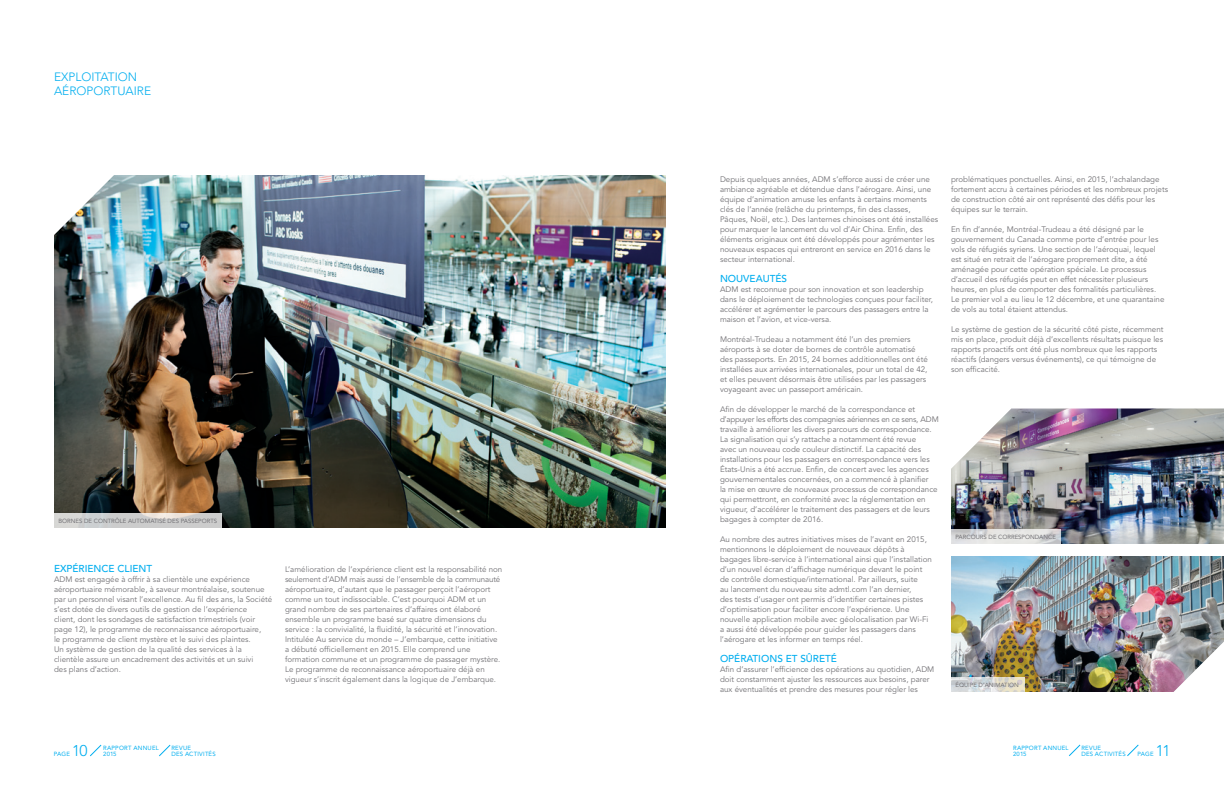
<style>
.page{position:relative;width:1224px;height:792px;background:#fff}
.page>*{position:absolute;margin:0;border:0;box-sizing:border-box;transform-origin:0 0}
.t1{font:300 15.5px "Avenir";color:#00aeef}
.t2{font:300 12px/14px "Avenir";color:#00aeef}
.t3{font:500 10px "Avenir";color:#00aeef}
.t4{font:8px/10px "Avenir";color:#717074}
.t5{font:6px "Avenir";color:#717074}
.t6{font:6px/6.5px "Avenir";letter-spacing:.035em;color:#00aeef}
</style>
<div class="page">
<svg style="left:1127px;top:744px;width:12px;height:12px"></svg>
<svg style="left:1069px;top:744px;width:12px;height:12px"></svg>
<svg style="left:159px;top:744px;width:12px;height:13px"></svg>
<svg style="left:90px;top:744px;width:12px;height:13px"></svg>
<img style="left:54px;top:175px;width:612px;height:353px">
<svg style="left:54px;top:514px;width:168px;height:14px;fill:#ccc"></svg>
<img style="left:951px;top:556px;width:273px;height:136px">
<img style="left:951px;top:408px;width:273px;height:136px">
<svg style="left:951px;top:530px;width:109px;height:14px;fill:#e5e5e3"></svg>
<svg style="left:951px;top:678px;width:73px;height:14px"></svg>
<h2 class="t2" style="left:54px;top:70px;width:99px">EXPLOITATION<br>AÉROPORTUAIRE</h2>
<p class="t5" style="left:59px;top:518px;width:5px">BORNES</p>
<p class="t5" style="left:84px;top:518px;width:15px">DE CONTR</p>
<p class="t5" style="left:115px;top:518px;width:19px">ÔLE AUTOMATIS</p>
<p class="t5" style="left:162px;top:518px;width:23px">É DES PASSEPORTS</p>
<p class="t3" style="left:54px;top:563px;width:100px">EXPÉRIENCE CLIENT</p>
<p class="t4" style="left:54px;top:574px;width:220px">ADM est engagée à offrir à sa clientèle une expérience aéroportuaire mémorable, à saveur montréalaise, soutenue par un personnel visant l’excellence. Au fil des ans, la Société s’est dotée de divers outils de gestion de l’expérience<br>client, dont les sondages de satisfaction trimestriels (voir page 12), le programme de reconnaissance aéroportuaire,<br>le programme de client mystère et le suivi des plaintes.<br>Un système de gestion de la qualité des services à la clientèle assure un encadrement des activités et un suivi<br>des plans d’action.</p>
<p class="t4" style="left:285px;top:564px;width:219px">L’amélioration de l’expérience client est la responsabilité non seulement d’ADM mais aussi de l’ensemble de la communauté aéroportuaire, d’autant que le passager perçoit l’aéroport comme un tout indissociable. C’est pourquoi ADM et un grand nombre de ses partenaires d’affaires ont élaboré ensemble un programme basé sur quatre dimensions du service : la convivialité, la fluidité, la sécurité et l’innovation.<br>Intitulée Au service du monde – J’embarque, cette initiative a débuté officiellement en 2015. Elle comprend une formation commune et un programme de passager mystère.<br>Le programme de reconnaissance aéroportuaire déjà en vigueur s’inscrit également dans la logique de J’embarque.</p>
<p class="t4" style="left:720px;top:174px;width:220px">Depuis quelques années, ADM s’efforce aussi de créer une ambiance agréable et détendue dans l’aérogare. Ainsi, une équipe d’animation amuse les enfants à certains moments clés de l’année (relâche du printemps, fin des classes, Pâques, Noël, etc.). Des lanternes chinoises ont été installées pour marquer le lancement du vol d’Air China. Enfin, des éléments originaux ont été développés pour agrémenter les nouveaux espaces qui entreront en service en 2016 dans le secteur international.</p>
<p class="t3" style="left:720px;top:273px;width:69px">N OUVEAUTÉS</p>
<p class="t4" style="left:720px;top:284px;width:215px">ADM est reconnue pour son innovation et son leadership dans le déploiement de technologies conçues pour faciliter, accélérer et agrémenter le parcours des passagers entre la maison et l’avion, et vice-versa.</p>
<p class="t4" style="left:720px;top:334px;width:209px">Montréal-Trudeau a notamment été l’un des premiers aéroports à se doter de bornes de contrôle automatisé des passeports. En 2015, 24 bornes additionnelles ont été installées aux arrivées internationales, pour un total de 42, et elles peuvent désormais être utilisées par les passagers voyageant avec un passeport américain.</p>
<p class="t4" style="left:720px;top:404px;width:220px">Afin de développer le marché de la correspondance et d’appuyer les efforts des compagnies aériennes en ce sens, ADM travaille à améliorer les divers parcours de correspondance.<br>La signalisation qui s’y rattache a notamment été revue<br>avec un nouveau code couleur distinctif. La capacité des installations pour les passagers en correspondance vers les États-Unis a été accrue. Enfin, de concert avec les agences gouvernementales concernées, on a commencé à planifier<br>la mise en œuvre de nouveaux processus de correspondance qui permettront, en conformité avec la réglementation en vigueur, d’accélérer le traitement des passagers et de leurs bagages à compter de 2016.</p>
<p class="t4" style="left:720px;top:534px;width:213px">Au nombre des autres initiatives mises de l’avant en 2015, mentionnons le déploiement de nouveaux dépôts à bagages libre-service à l’international ainsi que l’installation d’un nouvel écran d’affichage numérique devant le point de contrôle domestique/international. Par ailleurs, suite<br>au lancement du nouveau site admtl.com l’an dernier,<br>des tests d’usager ont permis d’identifier certaines pistes d’optimisation pour faciliter encore l’expérience. Une nouvelle application mobile avec géolocalisation par Wi-Fi a aussi été développée pour guider les passagers dans l’aérogare et les informer en temps réel.</p>
<p class="t3" style="left:720px;top:653px;width:119px">OPÉRATIONS ET SÛRETÉ</p>
<p class="t4" style="left:720px;top:664px;width:216px">Afin d’assurer l’efficience des opérations au quotidien, ADM doit constamment ajuster les ressources aux besoins, parer aux éventualités et prendre des mesures pour régler les</p>
<p class="t4" style="left:951px;top:174px;width:219px">problématiques ponctuelles. Ainsi, en 2015, l’achalandage fortement accru à certaines périodes et les nombreux projets de construction côté air ont représenté des défis pour les équipes sur le terrain.</p>
<p class="t4" style="left:951px;top:224px;width:215px">En fin d’année, Montréal-Trudeau a été désigné par le gouvernement du Canada comme porte d’entrée pour les vols de réfugiés syriens. Une section de l’aéroquai, lequel est situé en retrait de l’aérogare proprement dite, a été aménagée pour cette opération spéciale. Le processus d’accueil des réfugiés peut en effet nécessiter plusieurs heures, en plus de comporter des formalités particulières.<br>Le premier vol a eu lieu le 12 décembre, et une quarantaine de vols au total étaient attendus.</p>
<p class="t4" style="left:951px;top:324px;width:214px">Le système de gestion de la sécurité côté piste, récemment mis en place, produit déjà d’excellents résultats puisque les rapports proactifs ont été plus nombreux que les rapports réactifs (dangers versus événements), ce qui témoigne de son efficacité.</p>
<p class="t5" style="left:956px;top:534px;width:5px">PARCOURS</p>
<p class="t5" style="left:989px;top:534px;width:15px">DE CORRESPON</p>
<p class="t5" style="left:1035px;top:534px;width:10px">DANCE</p>
<p class="t5" style="left:956px;top:682px;width:13px">ÉQUIPE</p>
<p class="t5" style="left:979px;top:682px;width:11px">D’ANIMATION</p>
<p class="t6" style="left:54px;top:751px;width:18px">PAGE</p>
<h1 class="t1" style="left:72px;top:742px;width:17px">10</h1>
<p class="t6" style="left:1081px;top:751px;width:18px">DES ACTIVIT</p>
<p class="t6" style="left:1119px;top:751px;width:8px">ÉS</p>
<p class="t6" style="left:1013px;top:744px;width:57px">RAPPORT ANNUEL<br>2015</p>
<p class="t6" style="left:1081px;top:744px;width:9px">REVUE</p>
<p class="t6" style="left:103px;top:744px;width:57px">RAPPORT ANNUEL<br>2015</p>
<p class="t6" style="left:171px;top:744px;width:18px">REVUE<br>DES ACTIVIT</p>
<p class="t6" style="left:209px;top:751px;width:8px">ÉS</p>
<p class="t6" style="left:1138px;top:751px;width:18px">PAGE</p>
<h1 class="t1" style="left:1156px;top:742px;width:16px">11</h1>
</div>
